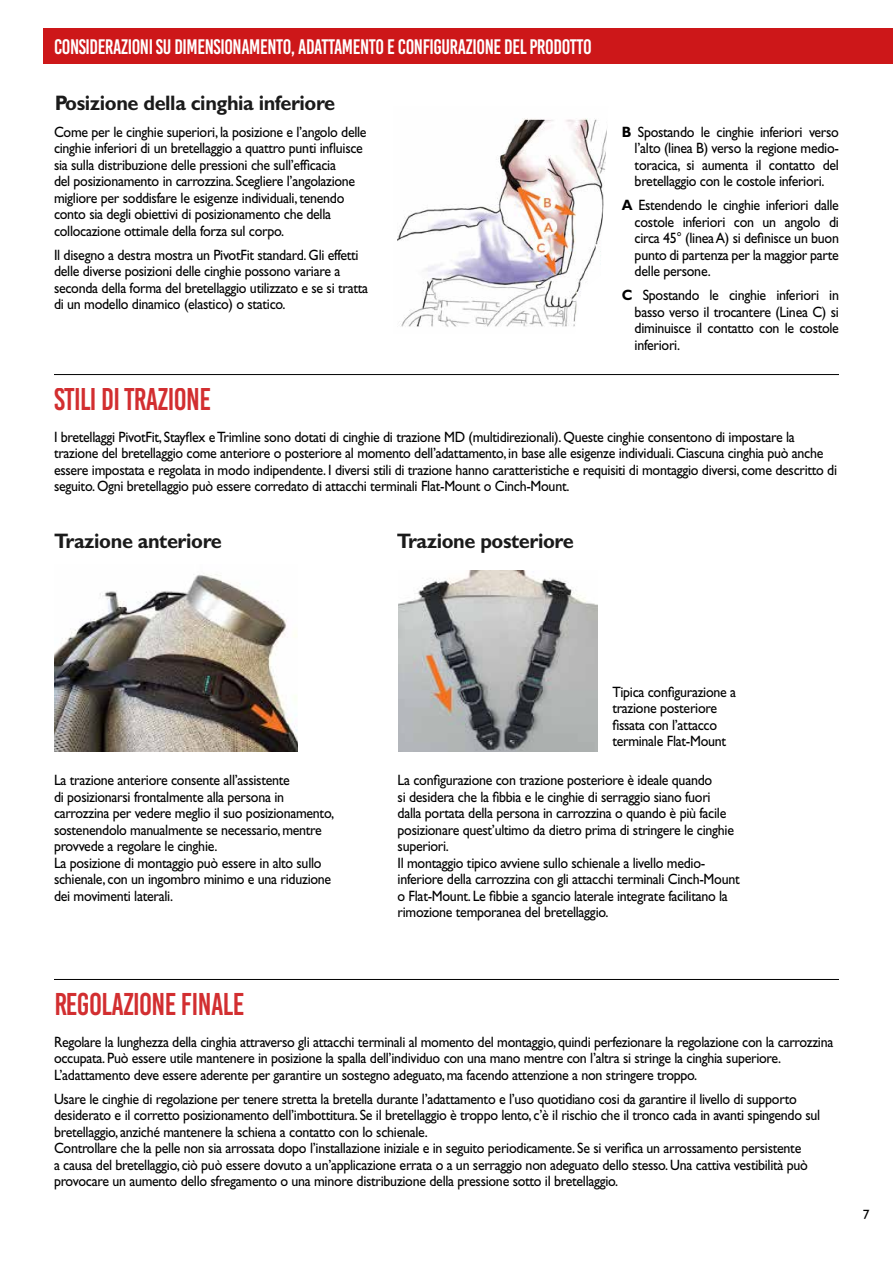
<style>
.page{position:relative;width:893px;height:1263px;background:#fff}
.page>*{position:absolute;margin:0;border:0;box-sizing:border-box;transform-origin:0 0}
.t1{font:31.5px "Bebas Kai";letter-spacing:-.02em;color:#cd1719;scale:.95 1}
.t2{font:21px "Bebas Kai";letter-spacing:-.02em;color:#fff;scale:.95 1}
.t3{font:700 21px "Gill Sans";letter-spacing:-.02em;color:#000;scale:.95 1}
.t4{font:15px/16.5px "Gill Sans";letter-spacing:-.02em;color:#000;scale:.93 1}
.t5{font:13.5px "Gill Sans";color:#000}
.s1{font-weight:700}
</style>
<div class="page">
<div style="left:44px;top:28px;width:849px;height:36px;background:#cd1719"></div>
<hr style="left:54px;top:374px;width:785px;height:1px;background:#000">
<hr style="left:54px;top:979px;width:785px;height:1px;background:#000">
<img style="left:397px;top:118px;width:210px;height:209px">
<img style="left:54px;top:573px;width:243px;height:178px">
<img style="left:398px;top:571px;width:199px;height:180px">
<h2 class="t2" style="left:54px;top:36px;width:568px">CONSIDERAZIONI SU DIMENSIONAMENTO, ADATTAMENTO E CONFIGURAZIONE DEL PRODOTTO</h2>
<h2 class="t3" style="left:54px;top:91px;width:298px">Posizione della cinghia inferiore</h2>
<p class="t4" style="left:54px;top:123px;width:338px">Come per le cinghie superiori, la posizione e l’angolo delle cinghie inferiori di un bretellaggio a quattro punti influisce sia sulla distribuzione delle pressioni che sull’efficacia<br>del posizionamento in carrozzina. Scegliere l’angolazione migliore per soddisfare le esigenze individuali, tenendo conto sia degli obiettivi di posizionamento che della collocazione ottimale della forza sul corpo.</p>
<p class="t4" style="left:54px;top:246px;width:339px">Il disegno a destra mostra un PivotFit standard. Gli effetti delle diverse posizioni delle cinghie possono variare a seconda della forma del bretellaggio utilizzato e se si tratta di un modello dinamico (elastico) o statico.</p>
<h1 class="t1" style="left:54px;top:383px;width:167px">STILI DI TRAZIONE</h1>
<p class="t4" style="left:635px;top:123px;width:221px;text-align:justify;text-indent:-13px"><span class="s1">B</span> Spostando le cinghie inferiori verso l’alto (linea B) verso la regione medio&shy;toracica, si aumenta il contatto del bretellaggio con le costole inferiori.</p>
<p class="t4" style="left:635px;top:197px;width:221px;text-align:justify;text-indent:-13px"><span class="s1">A</span> Estendendo le cinghie inferiori dalle costole inferiori con un angolo di circa 45° (linea A) si definisce un buon punto di partenza per la maggior parte delle persone.</p>
<p class="t4" style="left:635px;top:287px;width:221px;text-align:justify;text-indent:-13px"><span class="s1">C</span> Spostando le cinghie inferiori in basso verso il trocantere (Linea C) si diminuisce il contatto con le costole inferiori.</p>
<p class="t4" style="left:54px;top:429px;width:844px">I bretellaggi PivotFit, Stayflex e Trimline sono dotati di cinghie di trazione MD (multidirezionali). Queste cinghie consentono di impostare la trazione del bretellaggio come anteriore o posteriore al momento dell’adattamento, in base alle esigenze individuali. Ciascuna cinghia può anche essere impostata e regolata in modo indipendente. I diversi stili di trazione hanno caratteristiche e requisiti di montaggio diversi, come descritto di seguito. Ogni bretellaggio può essere corredato di attacchi terminali Flat-Mount o Cinch-Mount.</p>
<h2 class="t3" style="left:54px;top:529px;width:178px">Trazione anteriore</h2>
<h2 class="t3" style="left:396px;top:529px;width:188px">Trazione posteriore</h2>
<p class="t4" style="left:54px;top:772px;width:303px">La trazione anteriore consente all’assistente<br>di posizionarsi frontalmente alla persona in carrozzina per vedere meglio il suo posizionamento, sostenendolo manualmente se necessario, mentre provvede a regolare le cinghie.<br>La posizione di montaggio può essere in alto sullo schienale, con un ingombro minimo e una riduzione dei movimenti laterali.</p>
<h1 class="t1" style="left:54px;top:987px;width:202px">REGOLAZIONE FINALE</h1>
<p class="t4" style="left:612px;top:684px;width:135px">Tipica configurazione a trazione posteriore fissata con l’attacco terminale Flat-Mount</p>
<p class="t4" style="left:398px;top:772px;width:369px">La configurazione con trazione posteriore è ideale quando<br>si desidera che la fibbia e le cinghie di serraggio siano fuori<br>dalla portata della persona in carrozzina o quando è più facile posizionare quest’ultimo da dietro prima di stringere le cinghie superiori.<br>Il montaggio tipico avviene sullo schienale a livello medio&shy;inferiore della carrozzina con gli attacchi terminali Cinch-Mount o Flat-Mount. Le fibbie a sgancio laterale integrate facilitano la rimozione temporanea del bretellaggio.</p>
<p class="t4" style="left:54px;top:1033px;width:839px">Regolare la lunghezza della cinghia attraverso gli attacchi terminali al momento del montaggio, quindi perfezionare la regolazione con la carrozzina occupata. Può essere utile mantenere in posizione la spalla dell’individuo con una mano mentre con l’altra si stringe la cinghia superiore.<br>L’adattamento deve essere aderente per garantire un sostegno adeguato, ma facendo attenzione a non stringere troppo.</p>
<p class="t4" style="left:54px;top:1090px;width:825px">Usare le cinghie di regolazione per tenere stretta la bretella durante l’adattamento e l’uso quotidiano cosi da garantire il livello di supporto desiderato e il corretto posizionamento dell’imbottitura. Se il bretellaggio è troppo lento, c’è il rischio che il tronco cada in avanti spingendo sul bretellaggio, anziché mantenere la schiena a contatto con lo schienale.<br>Controllare che la pelle non sia arrossata dopo l’installazione iniziale e in seguito periodicamente. Se si verifica un arrossamento persistente<br>a causa del bretellaggio, ciò può essere dovuto a un’applicazione errata o a un serraggio non adeguato dello stesso. Una cattiva vestibilità può provocare un aumento dello sfregamento o una minore distribuzione della pressione sotto il bretellaggio.</p>
<p class="t5" style="left:863px;top:1207px;width:8px">7</p>
</div>
